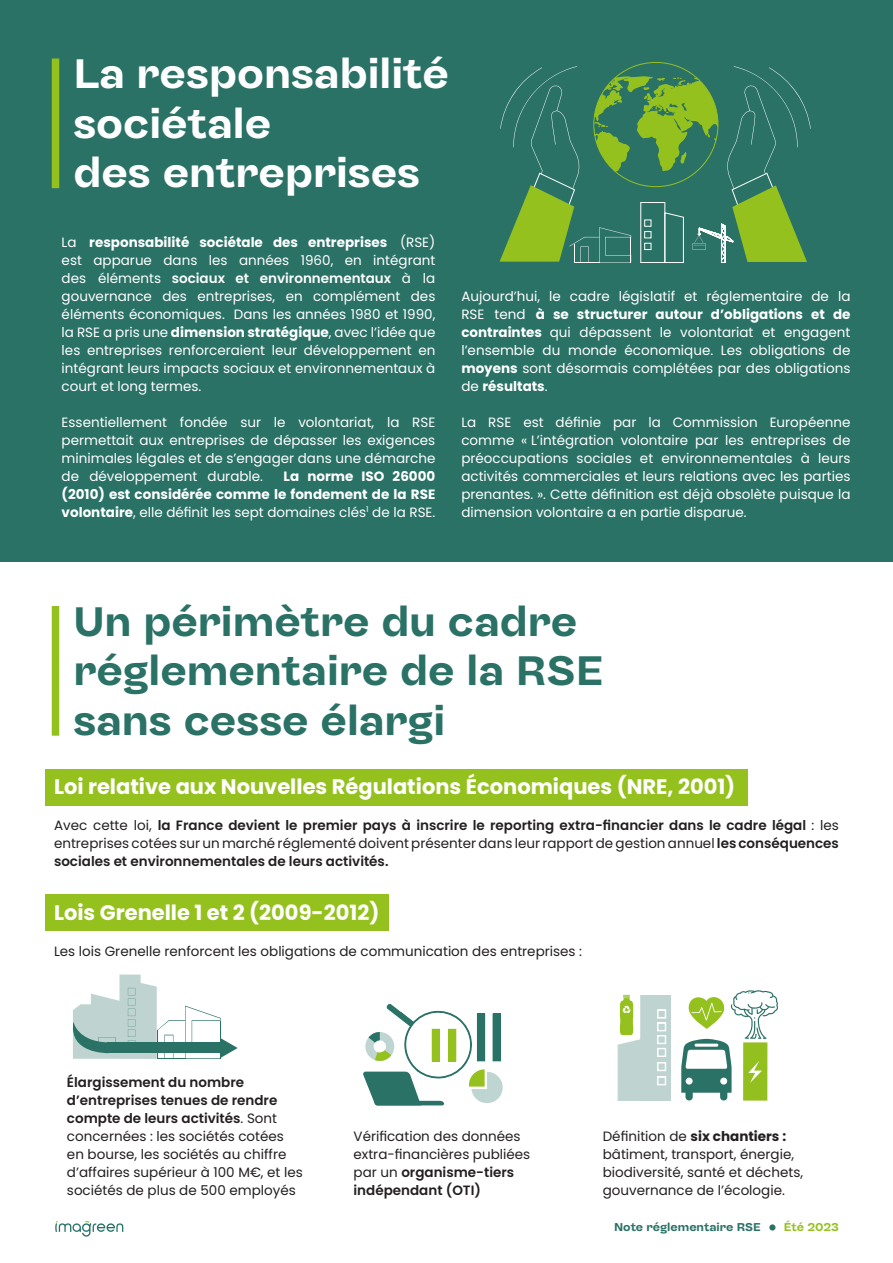
<style>
.page{position:relative;width:893px;height:1263px;background:#fff}
.page>*{position:absolute;margin:0;border:0;box-sizing:border-box;transform-origin:0 0}
.t1{font:700 43.5px/49.5px "Sombra";color:#2a7166}
.t2{font:700 43.5px/49.5px "Sombra";color:#fff}
.t3{font:700 21px "Poppins";color:#fff}
.t4{font:13.5px/18px "Poppins";color:#fff;text-align:justify}
.t5{font:13.5px/18px "Poppins";color:#231f20}
.t6{font:600 13.5px/18px "Poppins";color:#231f20;text-align:justify}
.t7{font:700 13.5px/18px "Poppins";color:#fff;text-align:justify}
.t8{font:700 12px "Sombra";color:#2a7166}
.t9{font:700 12px "Sombra";letter-spacing:-.005em;color:#95c11f}
.s1{font-weight:700}
.s2{font-weight:600}
.s3{font-weight:400}
</style>
<div class="page">
<svg style="left:55px;top:1221px;width:68px;height:15px"></svg>
<svg style="left:769px;top:1224px;width:6px;height:6px"></svg>
<div style="left:0;top:0;width:893px;height:561px;background:#2a7166"></div>
<div style="left:45px;top:770px;width:703px;height:36px;background:#95c11f"></div>
<div style="left:45px;top:894px;width:344px;height:36px;background:#95c11f"></div>
<div style="left:52px;top:58px;width:7px;height:130px;background:#95c11f"></div>
<div style="left:52px;top:606px;width:7px;height:130px;background:#95c11f"></div>
<svg style="left:500px;top:66px;width:311px;height:197px"></svg>
<div style="left:641px;top:995px;width:29px;height:105px;background:#bfd4d1"></div>
<svg style="left:657px;top:1010px;width:9px;height:75px"></svg>
<svg style="left:681px;top:990px;width:97px;height:111px"></svg>
<svg style="left:618px;top:995px;width:23px;height:106px"></svg>
<svg style="left:72px;top:974px;width:166px;height:85px"></svg>
<div style="left:107px;top:1042px;width:119px;height:11px;background:#2a7166"></div>
<svg style="left:363px;top:1004px;width:140px;height:101px"></svg>
<h1 class="t2" style="left:73px;top:49px;width:377px">La responsabilité sociétale<br>des entreprises</h1>
<p class="t4" style="left:62px;top:233px;width:375px">La <span class="s1">responsabilité sociétale des entreprises</span> (RSE) est apparue dans les années 1960, en intégrant des éléments <span class="s2">sociaux et environnementaux</span> à la gouvernance des entreprises, en complément des éléments économiques. Dans les années 1980 et 1990, la RSE a pris une <span class="s1">dimension stratégique</span>, avec l’idée que les entreprises renforceraient leur développement en intégrant leurs impacts sociaux et environnementaux à court et long termes.</p>
<p class="t4" style="left:62px;top:413px;width:375px">Essentiellement fondée sur le volontariat, la RSE permettait aux entreprises de dépasser les exigences minimales légales et de s’engager dans une démarche de développement durable.</p>
<p class="t7" style="left:62px;top:467px;width:375px;text-indent:222px">La norme ISO 26000 (2010) est considérée comme le fondement de la RSE volontaire<span class="s3">, elle définit les sept domaines clés</span><sup>1</sup> <span class="s3">de la RSE.</span></p>
<p class="t4" style="left:461px;top:287px;width:391px">Aujourd’hui, le cadre législatif et réglementaire de la RSE tend <span class="s1">à se structurer autour d’obligations et de contraintes</span> qui dépassent le volontariat et engagent l’ensemble du monde économique. Les obligations de <span class="s1">moyens</span> sont désormais complétées par des obligations de <span class="s1">résultats</span>.</p>
<p class="t4" style="left:461px;top:413px;width:391px">La RSE est définie par la Commission Européenne comme « L’intégration volontaire par les entreprises de préoccupations sociales et environnementales à leurs activités commerciales et leurs relations avec les parties prenantes. ». Cette définition est déjà obsolète puisque la dimension volontaire a en partie disparue.</p>
<h1 class="t1" style="left:73px;top:597px;width:532px">Un périmètre du cadre réglementaire de la RSE sans cesse élargi</h1>
<h2 class="t3" style="left:54px;top:773px;width:683px">Loi relative aux Nouvelles Régulations Économiques (NRE, 2001)</h2>
<p class="t6" style="left:54px;top:816px;width:786px"><span class="s3">Avec cette loi,</span> la France devient le premier pays à inscrire le reporting extra-financier dans le cadre légal <span class="s3">: les entreprises cotées sur un marché réglementé doivent présenter dans leur rapport de gestion annuel</span> les conséquences sociales et environnementales de leurs activités.</p>
<h2 class="t3" style="left:54px;top:899px;width:327px">Lois Grenelle 1 et 2 (2009-2012)</h2>
<p class="t5" style="left:54px;top:942px;width:530px">Les lois Grenelle renforcent les obligations de communication des entreprises :</p>
<p class="t5" style="left:67px;top:1073px;width:237px"><span class="s2">Élargissement du nombre d’entreprises tenues de rendre compte de leurs activités</span>. Sont concernées : les sociétés cotées en bourse, les sociétés au chiffre d’affaires supérieur à 100 M€, et les sociétés de plus de 500 employés</p>
<p class="t5" style="left:354px;top:1127px;width:178px">Vérification des données extra-financières publiées par un <span class="s2">organisme-tiers indépendant (OTI)</span></p>
<p class="t5" style="left:603px;top:1127px;width:202px">Définition de <span class="s1">six chantiers : </span>bâtiment, transport, énergie, biodiversité, santé et déchets, gouvernance de l’écologie.</p>
<p class="t8" style="left:614px;top:1221px;width:148px">Note réglementaire RSE</p>
<p class="t9" style="left:784px;top:1221px;width:57px">Été 2023</p>
</div>
